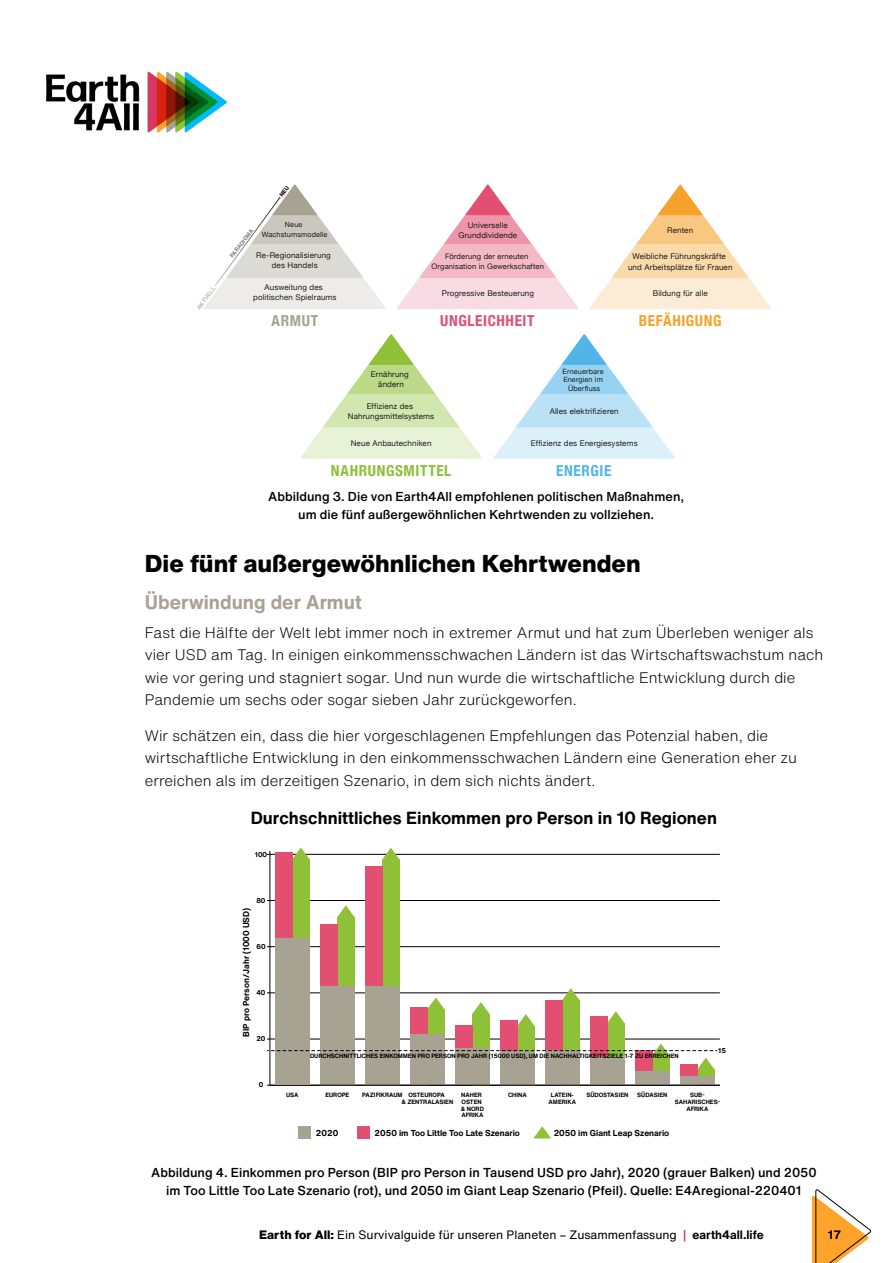
<style>
.page{position:relative;width:893px;height:1263px;background:#fff}
.page>*{position:absolute;margin:0;border:0;box-sizing:border-box;transform-origin:0 0}
.t1{font:800 24px "Helvetica Now Text";color:#000}
.t2{font:700 19.5px "Helvetica Now Text";color:#a8a194}
.t3{font:700 17.25px "Helvetica Now Text";color:#000}
.t4{font:700 condensed 15.15px "Helvetica Neue";letter-spacing:.04em;color:#8ec038}
.t5{font:700 condensed 15.15px "Helvetica Neue";letter-spacing:.04em;color:#e24f71}
.t6{font:700 condensed 15.15px "Helvetica Neue";letter-spacing:.035em;color:#f6a22a}
.t7{font:700 condensed 15.15px "Helvetica Neue";letter-spacing:.04em;color:#51b5e8}
.t8{font:700 condensed 15.15px "Helvetica Neue";letter-spacing:.045em;color:#a8a293}
.t9{font:300 15px/22.5px "Helvetica Now Text";letter-spacing:.005em;color:#000}
.t10{font:500 12.75px/18px "Helvetica Now Text";letter-spacing:.005em;color:#000;text-align:center}
.t11{font:12px "Helvetica Now Text";color:#000}
.t12{font:700 12px "Helvetica Now Text";color:#000}
.t13{font:700 8.4px "Helvetica Now Text";color:#000}
.t14{font:7.95px/10.1px "Helvetica Neue";letter-spacing:.015em;color:#1d1e1c;text-align:center}
.t15{font:7.5px/10.1px "Helvetica Neue";letter-spacing:.015em;color:#1d1e1c;text-align:center}
.t16{font:7.2px/8.2px "Helvetica Neue";letter-spacing:.015em;color:#1d1e1c;text-align:center}
.t17{font:700 6.9px "Helvetica Now Text";color:#000}
.t18{font:700 6px/6.6px "Helvetica Now Text";color:#000}
.t19{font:700 5.85px "Helvetica Now Text";color:#7c7b7b}
.t20{font:700 5.85px "Helvetica Now Text";color:#b8b8b7}
.s1{font-weight:800}
.s2{font-weight:500;color:#d9365e}
.s3{font-weight:700}
</style>
<div class="page">
<img style="left:46px;top:71px;width:181px;height:62px">
<svg style="left:812px;top:1189px;width:59px;height:74px"></svg>
<hr style="left:267px;top:946px;width:453px;height:1px;background:#000">
<hr style="left:267px;top:992px;width:453px;height:1px;background:#000">
<hr style="left:267px;top:854px;width:453px;height:1px;background:#000">
<hr style="left:267px;top:900px;width:453px;height:1px;background:#000">
<hr style="left:267px;top:1039px;width:453px;height:1px;background:#000">
<hr style="left:267px;top:1085px;width:453px;height:1px;background:#000">
<svg style="left:269px;top:850px;width:451px;height:236px"></svg>
<svg style="left:534px;top:1126px;width:17px;height:12px"></svg>
<div style="left:357px;top:1126px;width:12px;height:13px;background:#e24f71"></div>
<div style="left:299px;top:1126px;width:12px;height:13px;background:#a8a293"></div>
<div style="left:275px;top:939px;width:34px;height:146px;background:#a8a293"></div>
<svg style="left:267px;top:1044px;width:450px;height:26px"></svg>
<svg style="left:397px;top:184px;width:182px;height:125px"></svg>
<svg style="left:300px;top:334px;width:182px;height:125px"></svg>
<svg style="left:493px;top:334px;width:182px;height:125px"></svg>
<svg style="left:589px;top:184px;width:182px;height:125px"></svg>
<svg style="left:204px;top:184px;width:182px;height:125px"></svg>
<p class="t20" style="left:195px;top:306px;width:28px;rotate:-53deg">AKTUELL</p>
<p class="t16" style="left:262px;top:220px;width:67px;line-height:10.1px">Neue<br>Wachstumsmodelle</p>
<p class="t19" style="left:228px;top:255px;width:37px;rotate:-53deg">PARADIGMA</p>
<p class="t14" style="left:256px;top:251px;width:76px">Re-Regionalisierung des Handels</p>
<p class="t14" style="left:458px;top:221px;width:60px">Universelle<br>Grunddividende</p>
<p class="t15" style="left:432px;top:252px;width:114px">Förderung der erneuten<br>Organisation in Gewerkschaften</p>
<p class="t14" style="left:253px;top:283px;width:85px">Ausweitung des politischen Spielraums</p>
<p class="t14" style="left:442px;top:288px;width:94px">Progressive Besteuerung</p>
<p class="t8" style="left:272px;top:308px;width:48px">ARMUT</p>
<p class="t5" style="left:440px;top:308px;width:96px">UNGLEICHHEIT</p>
<p class="t14" style="left:667px;top:225px;width:27px">Renten</p>
<p class="t14" style="left:628px;top:252px;width:106px">Weibliche Führungskräfte und Arbeitsplätze für Frauen</p>
<p class="t14" style="left:653px;top:289px;width:57px">Bildung für alle</p>
<p class="t6" style="left:639px;top:308px;width:84px">BEFÄHIGUNG</p>
<p class="t14" style="left:371px;top:370px;width:39px">Ernährung ändern</p>
<p class="t14" style="left:348px;top:402px;width:88px">Effizienz des<br>Nahrungsmittelsystems</p>
<p class="t16" style="left:563px;top:368px;width:42px">Erneuerbare<br>Energien im<br>Überfluss</p>
<p class="t14" style="left:550px;top:407px;width:70px">Alles elektrifizieren</p>
<p class="t14" style="left:351px;top:439px;width:82px">Neue Anbautechniken</p>
<p class="t14" style="left:531px;top:438px;width:108px">Effizienz des Energiesystems</p>
<p class="t4" style="left:331px;top:458px;width:122px">NAHRUNGSMITTEL</p>
<p class="t7" style="left:556px;top:458px;width:57px">ENERGIE</p>
<p class="t10" style="left:268px;top:487px;width:417px">Abbildung 3. Die von Earth4All empfohlenen politischen Maßnahmen, um die fünf außergewöhnlichen Kehrtwenden zu vollziehen.</p>
<h1 class="t1" style="left:145px;top:546px;width:498px">Die fünf außergewöhnlichen Kehrtwenden</h1>
<h2 class="t2" style="left:145px;top:587px;width:218px">Überwindung der Armut</h2>
<p class="t9" style="left:145px;top:621px;width:680px">Fast die Hälfte der Welt lebt immer noch in extremer Armut und hat zum Überleben weniger als vier USD am Tag. In einigen einkommensschwachen Ländern ist das Wirtschaftswachstum nach wie vor gering und stagniert sogar. Und nun wurde die wirtschaftliche Entwicklung durch die Pandemie um sechs oder sogar sieben Jahr zurückgeworfen.</p>
<p class="t9" style="left:145px;top:724px;width:654px">Wir schätzen ein, dass die hier vorgeschlagenen Empfehlungen das Potenzial haben, die wirtschaftliche Entwicklung in den einkommensschwachen Ländern eine Generation eher zu erreichen als im derzeitigen Szenario, in dem sich nichts ändert.</p>
<p class="t3" style="left:251px;top:805px;width:468px">Durchschnittliches Einkommen pro Person in 10 Regionen</p>
<p class="t17" style="left:255px;top:849px;width:14px">100</p>
<p class="t17" style="left:256px;top:895px;width:11px">80</p>
<p class="t13" style="left:240px;top:1036px;width:130px;rotate:-90deg">BIP pro Person/Jahr (1000 USD)</p>
<p class="t17" style="left:256px;top:941px;width:11px">60</p>
<p class="t17" style="left:256px;top:987px;width:11px">40</p>
<p class="t17" style="left:256px;top:1033px;width:11px">20</p>
<p class="t17" style="left:259px;top:1080px;width:6px">0</p>
<p class="t18" style="left:310px;top:1052px;width:370px">DURCHSCHNITTLICHES EINKOMMEN PRO PERSON PRO JAHR (15000 USD), UM DIE NACHHALTIGKEITSZIELE 1-7 ZU ERREICHEN</p>
<p class="t17" style="left:718px;top:1045px;width:9px">15</p>
<p class="t18" style="left:286px;top:1092px;width:14px">USA</p>
<p class="t18" style="left:325px;top:1092px;width:26px">EUROPE</p>
<p class="t18" style="left:401px;top:1092px;width:53px;text-indent:-39px">PAZIFIKRAUM OSTEUROPA<br>&amp; ZENTRALASIEN</p>
<p class="t18" style="left:461px;top:1092px;width:25px">NAHER<br>OSTEN &amp; NORD<br>AFRIKA</p>
<p class="t18" style="left:508px;top:1092px;width:20px">CHINA</p>
<p class="t18" style="left:549px;top:1092px;width:29px;text-align:center">LATEIN-<br>AMERIKA</p>
<p class="t18" style="left:586px;top:1092px;width:44px">SÜDOSTASIEN</p>
<p class="t18" style="left:637px;top:1092px;width:32px">SÜDASIEN</p>
<p class="t18" style="left:675px;top:1092px;width:47px;text-align:center">SUB-<br>SAHARISCHES-<br>AFRIKA</p>
<p class="t13" style="left:316px;top:1126px;width:24px">2020</p>
<p class="t13" style="left:375px;top:1126px;width:147px">2050 im Too Little Too Late Szenario</p>
<p class="t13" style="left:554px;top:1126px;width:117px">2050 im Giant Leap Szenario</p>
<p class="t10" style="left:151px;top:1163px;width:667px">Abbildung 4. Einkommen pro Person (BIP pro Person in Tausend USD pro Jahr), 2020 (grauer Balken) und 2050 im Too Little Too Late Szenario (rot), und 2050 im Giant Leap Szenario (Pfeil). Quelle: E4Aregional-220401</p>
<p class="t11" style="left:259px;top:1226px;width:506px"><span class="s1">Earth for All:</span> Ein Survivalguide für unseren Planeten – Zusammenfassung <span class="s2">|</span> <span class="s3">earth4all.life</span></p>
<p class="t12" style="left:828px;top:1226px;width:15px">17</p>
</div>
